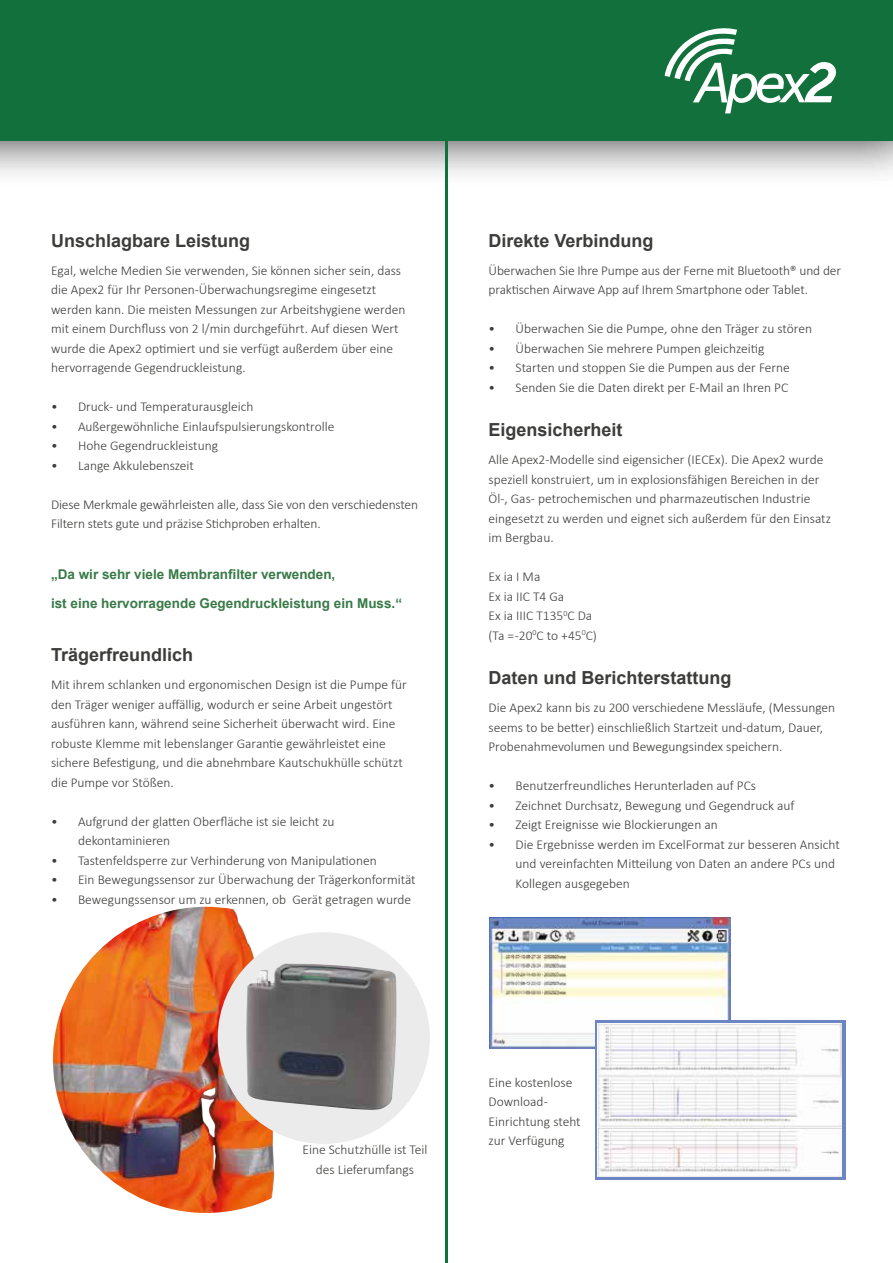
<style>
.page{position:relative;width:893px;height:1263px;background:#fff}
.page>*{position:absolute;margin:0;border:0;box-sizing:border-box;transform-origin:0 0}
.t1{font:700 18px "Arial";color:#3c3c3b}
.t2{font:300 13.5px/19.5px "Calibri";color:#3c3c3b}
.t3{font:700 13.5px/29.5px "Arial";color:#397a48}
</style>
<div class="page">
<div style="left:0;top:0;width:893px;height:188px;background:#000;opacity:.85"></div>
<div style="left:0;top:0;width:893px;height:140px;background:#12703c"></div>
<svg style="left:665px;top:28px;width:172px;height:85px"></svg>
<img style="left:53px;top:907px;width:221px;height:306px">
<hr style="left:445px;top:133px;width:3px;height:1130px;background:#12703c">
<div style="left:218px;top:932px;width:212px;height:212px;background:#ebebeb;border-radius:50%"></div>
<img style="left:246px;top:963px;width:151px;height:147px">
<img style="left:489px;top:917px;width:241px;height:131px">
<svg style="left:595px;top:1020px;width:251px;height:160px;background:#8397cb"></svg>
<img style="left:597px;top:1024px;width:245px;height:152px">
<h1 class="t1" style="left:51px;top:228px;width:201px">Unschlagbare Leistung</h1>
<p class="t2" style="left:51px;top:260px;width:356px">Egal, welche Medien Sie verwenden, Sie können sicher sein, dass die Apex2 für Ihr Personen-Überwachungsregime eingesetzt werden kann. Die meisten Messungen zur Arbeitshygiene werden mit einem Durchfluss von 2 l/min durchgeführt. Auf diesen Wert wurde die Apex2 optimiert und sie verfügt außerdem über eine hervorragende Gegendruckleistung.</p>
<p class="t2" style="left:51px;top:397px;width:204px">• Druck- und Temperaturausgleich</p>
<p class="t2" style="left:51px;top:416px;width:285px">• Außergewöhnliche Einlaufspulsierungskontrolle</p>
<p class="t2" style="left:51px;top:436px;width:169px">• Hohe Gegendruckleistung</p>
<p class="t2" style="left:51px;top:455px;width:144px">• Lange Akkulebenszeit</p>
<p class="t2" style="left:51px;top:494px;width:369px">Diese Merkmale gewährleisten alle, dass Sie von den verschiedensten<br>Filtern stets gute und präzise Stichproben erhalten.</p>
<p class="t3" style="left:51px;top:559px;width:353px">„Da wir sehr viele Membranfilter verwenden,<br>ist eine hervorragende Gegendruckleistung ein Muss.“</p>
<h1 class="t1" style="left:51px;top:643px;width:144px">Trägerfreundlich</h1>
<p class="t2" style="left:51px;top:675px;width:357px">Mit ihrem schlanken und ergonomischen Design ist die Pumpe für den Träger weniger auffällig, wodurch er seine Arbeit ungestört ausführen kann, während seine Sicherheit überwacht wird. Eine robuste Klemme mit lebenslanger Garantie gewährleistet eine sichere Befestigung, und die abnehmbare Kautschukhülle schützt die Pumpe vor Stößen.</p>
<p class="t2" style="left:78px;top:811px;width:258px;text-indent:-27px">• Aufgrund der glatten Oberfläche ist sie leicht zu dekontaminieren</p>
<p class="t2" style="left:51px;top:850px;width:327px">• Tastenfeldsperre zur Verhinderung von Manipulationen</p>
<p class="t2" style="left:51px;top:870px;width:366px">• Ein Bewegungssensor zur Überwachung der Trägerkonformität</p>
<p class="t2" style="left:51px;top:889px;width:362px">• Bewegungssensor um zu erkennen, ob Gerät getragen wurde</p>
<h1 class="t1" style="left:489px;top:228px;width:167px">Direkte Verbindung</h1>
<p class="t2" style="left:489px;top:260px;width:354px">Überwachen Sie Ihre Pumpe aus der Ferne mit Bluetooth® und der praktischen Airwave App auf Ihrem Smartphone oder Tablet.</p>
<p class="t2" style="left:489px;top:319px;width:325px">• Überwachen Sie die Pumpe, ohne den Träger zu stören</p>
<p class="t2" style="left:489px;top:338px;width:277px">• Überwachen Sie mehrere Pumpen gleichzeitig</p>
<p class="t2" style="left:489px;top:358px;width:303px">• Starten und stoppen Sie die Pumpen aus der Ferne</p>
<p class="t2" style="left:489px;top:377px;width:301px">• Senden Sie die Daten direkt per E-Mail an Ihren PC</p>
<h1 class="t1" style="left:489px;top:418px;width:136px">Eigensicherheit</h1>
<p class="t2" style="left:489px;top:450px;width:344px">Alle Apex2-Modelle sind eigensicher (IECEx). Die Apex2 wurde speziell konstruiert, um in explosionsfähigen Bereichen in der Öl-, Gas- petrochemischen und pharmazeutischen Industrie eingesetzt zu werden und eignet sich außerdem für den Einsatz im Bergbau.</p>
<p class="t2" style="left:489px;top:567px;width:110px">Ex ia I Ma<br>Ex ia IIC T4 Ga<br>Ex ia IIIC T135<sup>0</sup>C Da (Ta = -20<sup>0</sup>C to +45<sup>0</sup>C)</p>
<h1 class="t1" style="left:489px;top:666px;width:245px">Daten und Berichterstattung</h1>
<p class="t2" style="left:489px;top:698px;width:348px">Die Apex2 kann bis zu 200 verschiedene Messläufe, (Messungen seems to be better) einschließlich Startzeit und-datum, Dauer,<br>Probenahmevolumen und Bewegungsindex speichern.</p>
<p class="t2" style="left:489px;top:776px;width:269px">• Benutzerfreundliches Herunterladen auf PCs</p>
<p class="t2" style="left:489px;top:795px;width:308px">• Zeichnet Durchsatz, Bewegung und Gegendruck auf</p>
<p class="t2" style="left:489px;top:815px;width:231px">• Zeigt Ereignisse wie Blockierungen an</p>
<p class="t2" style="left:516px;top:834px;width:326px;text-indent:-27px">• Die Ergebnisse werden im ExcelFormat zur besseren Ansicht und vereinfachten Mitteilung von Daten an andere PCs und<br>Kollegen ausgegeben</p>
<p class="t2" style="left:302px;top:1140px;width:127px;text-align:center">Eine Schutzhülle ist Teil des Lieferumfangs</p>
<p class="t2" style="left:489px;top:1072px;width:94px">Eine kostenlose<br>Download-<br>Einrichtung steht zur Verfügung</p>
</div>
